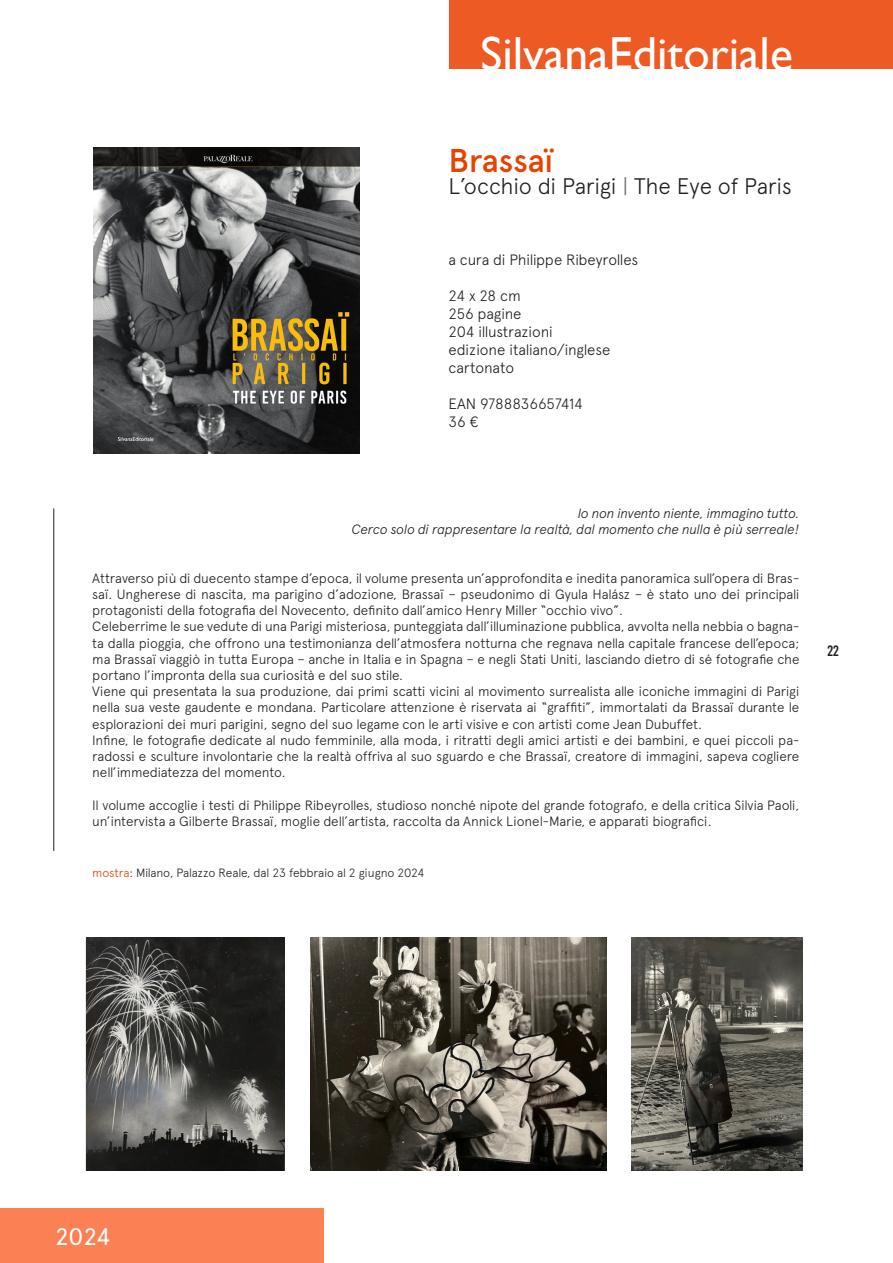
<style>
.page{position:relative;width:893px;height:1263px;background:#fff}
.page>*{position:absolute;margin:0;border:0;box-sizing:border-box;transform-origin:0 0}
.t1{font:47.7px "Gill Sans";color:#fff}
.t2{font:500 33px "Apercu";letter-spacing:-.01em;color:#e74300}
.t3{font:24px "Apercu";color:#fff}
.t4{font:300 22.5px "Apercu";letter-spacing:-.015em;color:#231f20}
.t5{font:300 15px/18px "Apercu";letter-spacing:-.015em;color:#231f20}
.t6{font:15px "Bebas Kai";color:#231f20}
.t7{font:300 13.5px/16.2px "Apercu";letter-spacing:-.015em;color:#231f20}
.t8{font:italic 300 13.5px/16.2px "Apercu";letter-spacing:-.02em;color:#231f20;text-align:right}
.t9{font:300 12px "Apercu";letter-spacing:-.015em;color:#231f20}
.s1{color:#6c6d70}
.s2{color:#e74300}
</style>
<div class="page">
<div style="left:450px;top:0;width:443px;height:69px;background:#ee5a24"></div>
<div style="left:0;top:1209px;width:323px;height:54px;background:#fb8154"></div>
<hr style="left:54px;top:508px;width:1px;height:343px;background:#231f20">
<img style="left:632px;top:938px;width:171px;height:232px">
<img style="left:310px;top:938px;width:296px;height:232px">
<img style="left:87px;top:938px;width:197px;height:232px">
<img style="left:94px;top:147px;width:265px;height:307px">
<p class="t1" style="left:480px;top:26px;width:314px">SilvanaEditoriale</p>
<p class="t2" style="left:449px;top:140px;width:106px">Brassaï</p>
<p class="t4" style="left:449px;top:173px;width:345px">L’occhio di Parigi <span class="s1">|</span> The Eye of Paris</p>
<p class="t5" style="left:449px;top:250px;width:191px">a cura di Philippe Ribeyrolles</p>
<p class="t5" style="left:449px;top:286px;width:163px">24 x 28 cm<br>256 pagine<br>204 illustrazioni edizione italiano/inglese cartonato</p>
<p class="t5" style="left:449px;top:394px;width:136px">EAN 9788836657414<br>36 €</p>
<p class="t8" style="left:352px;top:505px;width:449px">Io non invento niente, immagino tutto.<br>Cerco solo di rappresentare la realtà, dal momento che nulla è più serreale!</p>
<p class="t7" style="left:92px;top:570px;width:709px">Attraverso più di duecento stampe d’epoca, il volume presenta un’approfondita e inedita panoramica sull’opera di Bras&shy;saï. Ungherese di nascita, ma parigino d’adozione, Brassaï – pseudonimo di Gyula Halász – è stato uno dei principali protagonisti della fotografia del Novecento, definito dall’amico Henry Miller “occhio vivo”.<br>Celeberrime le sue vedute di una Parigi misteriosa, punteggiata dall’illuminazione pubblica, avvolta nella nebbia o bagna&shy;ta dalla pioggia, che offrono una testimonianza dell’atmosfera notturna che regnava nella capitale francese dell’epoca; ma Brassaï viaggiò in tutta Europa – anche in Italia e in Spagna – e negli Stati Uniti, lasciando dietro di sé fotografie che portano l’impronta della sua curiosità e del suo stile.<br>Viene qui presentata la sua produzione, dai primi scatti vicini al movimento surrealista alle iconiche immagini di Parigi nella sua veste gaudente e mondana. Particolare attenzione è riservata ai “graffiti”, immortalati da Brassaï durante le esplorazioni dei muri parigini, segno del suo legame con le arti visive e con artisti come Jean Dubuffet.<br>Infine, le fotografie dedicate al nudo femminile, alla moda, i ritratti degli amici artisti e dei bambini, e quei piccoli pa&shy;radossi e sculture involontarie che la realtà offriva al suo sguardo e che Brassaï, creatore di immagini, sapeva cogliere nell’immediatezza del momento.</p>
<p class="t7" style="left:92px;top:797px;width:709px">Il volume accoglie i testi di Philippe Ribeyrolles, studioso nonché nipote del grande fotografo, e della critica Silvia Paoli, un’intervista a Gilberte Brassaï, moglie dell’artista, raccolta da Annick Lionel-Marie, e apparati biografici.</p>
<p class="t9" style="left:92px;top:866px;width:334px"><span class="s2">mostra</span>: Milano, Palazzo Reale, dal 23 febbraio al 2 giugno 2024</p>
<p class="t6" style="left:827px;top:642px;width:13px">22</p>
<p class="t3" style="left:55px;top:1222px;width:57px">2024</p>
</div>
